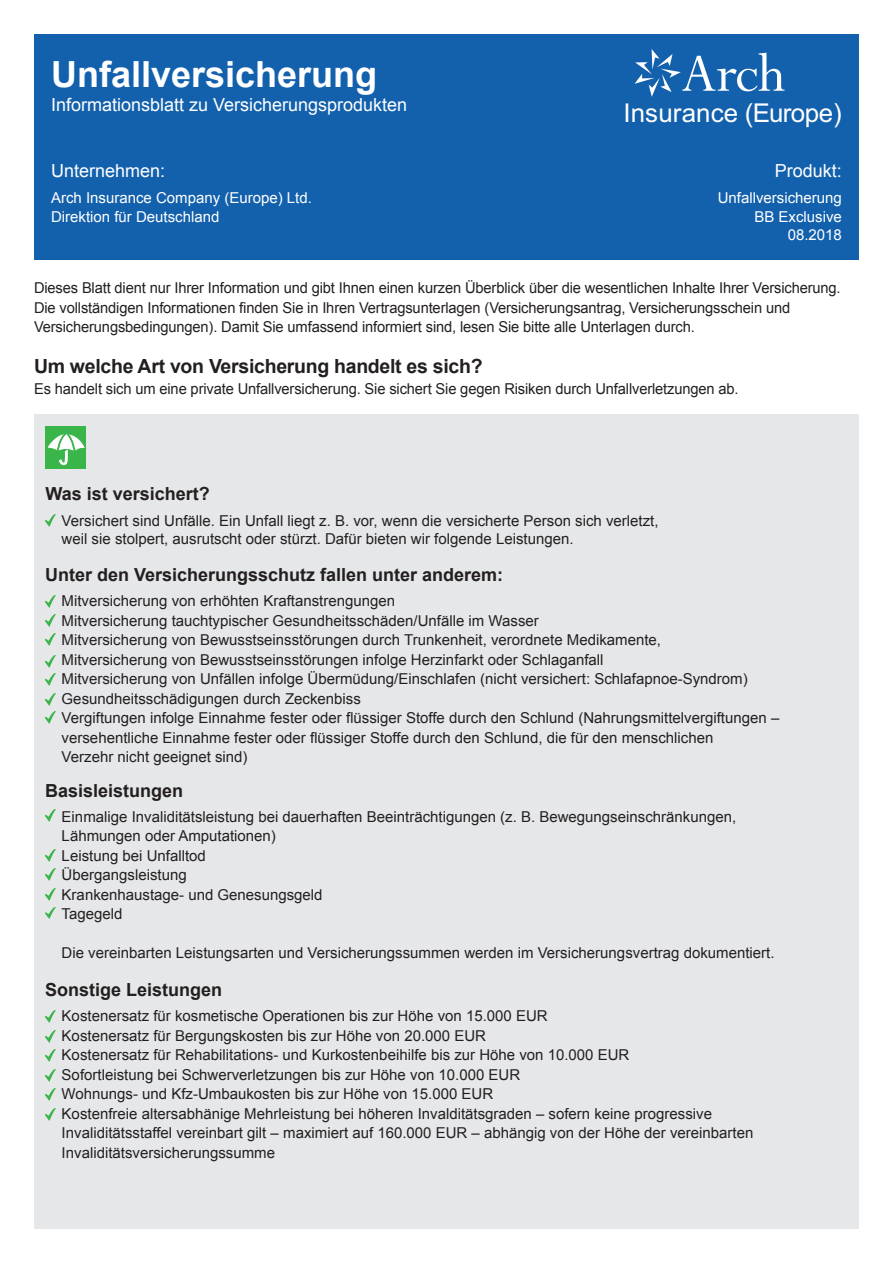
<style>
.page{position:relative;width:893px;height:1263px;background:#fff}
.page>*{position:absolute;margin:0;border:0;box-sizing:border-box;transform-origin:0 0}
.Form_title{font:700 36px "Arial";color:#fff}
.t1{font:25.95px "Arial";letter-spacing:.005em;color:#fff}
.Cover_subhead{font:700 19.5px "Arial";letter-spacing:-.015em;color:#231f20}
.t2{font:700 18px "Arial";color:#231f20}
.Form_sub_title{font:18px "Arial";color:#fff}
.Company_Product_head{font:18px "Arial";color:#fff}
.Form_intro{font:15px/19.5px "Arial";color:#231f20}
.Company_Product_head-2{font:15px "Arial";color:#fff}
</style>
<div class="page">
<div style="left:34px;top:34px;width:825px;height:225px;background:#1361ad"></div>
<svg style="left:635px;top:49px;width:149px;height:48px"></svg>
<div style="left:34px;top:414px;width:825px;height:815px;background:#e6e7e9"></div>
<div style="left:45px;top:426px;width:41px;height:43px;background:#3ab54a"></div>
<svg style="left:47px;top:430px;width:38px;height:35px"></svg>
<svg style="left:45px;top:514px;width:11px;height:12px"></svg>
<svg style="left:45px;top:595px;width:11px;height:12px"></svg>
<svg style="left:45px;top:614px;width:11px;height:12px"></svg>
<svg style="left:45px;top:655px;width:11px;height:12px"></svg>
<svg style="left:45px;top:810px;width:11px;height:12px"></svg>
<svg style="left:45px;top:849px;width:11px;height:12px"></svg>
<svg style="left:45px;top:868px;width:11px;height:12px"></svg>
<svg style="left:45px;top:888px;width:11px;height:12px"></svg>
<svg style="left:45px;top:907px;width:11px;height:12px"></svg>
<svg style="left:45px;top:1010px;width:11px;height:12px"></svg>
<svg style="left:45px;top:1050px;width:11px;height:11px"></svg>
<svg style="left:45px;top:1069px;width:11px;height:12px"></svg>
<svg style="left:45px;top:1088px;width:11px;height:12px"></svg>
<svg style="left:45px;top:1030px;width:11px;height:12px"></svg>
<svg style="left:45px;top:673px;width:11px;height:12px"></svg>
<svg style="left:45px;top:634px;width:11px;height:11px"></svg>
<svg style="left:45px;top:693px;width:11px;height:12px"></svg>
<svg style="left:45px;top:711px;width:11px;height:12px"></svg>
<svg style="left:45px;top:1108px;width:11px;height:12px"></svg>
<p class="Form_title" style="left:51px;top:50px;width:328px">Unfallversicherung</p>
<p class="Form_sub_title" style="left:51px;top:93px;width:358px">Informationsblatt zu Versicherungsprodukten</p>
<p class="t1" style="left:623px;top:95px;width:220px">Insurance (Europe)</p>
<p class="Company_Product_head" style="left:51px;top:159px;width:116px">Unternehmen:</p>
<p class="Company_Product_head" style="left:775px;top:159px;width:69px">Produkt:</p>
<p class="Company_Product_head-2" style="left:51px;top:188px;width:262px">Arch Insurance Company (Europe) Ltd.</p>
<p class="Company_Product_head-2" style="left:718px;top:188px;width:126px">Unfallversicherung</p>
<p class="Company_Product_head-2" style="left:51px;top:207px;width:170px">Direktion für Deutschland</p>
<p class="Company_Product_head-2" style="left:754px;top:207px;width:89px">BB Exclusive</p>
<p class="Company_Product_head-2" style="left:788px;top:225px;width:56px">08.2018</p>
<p class="Form_intro" style="left:34px;top:278px;width:808px">Dieses Blatt dient nur Ihrer Information und gibt Ihnen einen kurzen Überblick über die wesentlichen Inhalte Ihrer Versicherung.<br>Die vollständigen Informationen finden Sie in Ihren Vertragsunterlagen (Versicherungsantrag, Versicherungsschein und<br>Versicherungsbedingungen). Damit Sie umfassend informiert sind, lesen Sie bitte alle Unterlagen durch.</p>
<p class="Cover_subhead" style="left:34px;top:353px;width:450px">Um welche Art von Versicherung handelt es sich?</p>
<p class="Form_intro" style="left:34px;top:379px;width:706px">Es handelt sich um eine private Unfallversicherung. Sie sichert Sie gegen Risiken durch Unfallverletzungen ab.</p>
<p class="t2" style="left:45px;top:482px;width:166px">Was ist versichert?</p>
<p class="Form_intro" style="left:62px;top:512px;width:598px">Versichert sind Unfälle. Ein Unfall liegt z. B. vor, wenn die versicherte Person sich verletzt,</p>
<p class="Form_intro" style="left:62px;top:530px;width:513px">weil sie stolpert, ausrutscht oder stürzt. Dafür bieten wir folgende Leistungen.</p>
<p class="t2" style="left:45px;top:563px;width:460px">Unter den Versicherungsschutz fallen unter anderem:</p>
<p class="Form_intro" style="left:62px;top:591px;width:335px">Mitversicherung von erhöhten Kraftanstrengungen</p>
<p class="Form_intro" style="left:62px;top:611px;width:479px">Mitversicherung tauchtypischer Gesundheitsschäden/Unfälle im Wasser</p>
<p class="Form_intro" style="left:62px;top:630px;width:601px">Mitversicherung von Bewusstseinsstörungen durch Trunkenheit, verordnete Medikamente,</p>
<p class="Form_intro" style="left:62px;top:650px;width:543px">Mitversicherung von Bewusstseinsstörungen infolge Herzinfarkt oder Schlaganfall</p>
<p class="Form_intro" style="left:62px;top:669px;width:688px">Mitversicherung von Unfällen infolge Übermüdung/Einschlafen (nicht versichert: Schlafapnoe-Syndrom)</p>
<p class="Form_intro" style="left:62px;top:689px;width:301px">Gesundheitsschädigungen durch Zeckenbiss</p>
<p class="Form_intro" style="left:62px;top:708px;width:719px">Vergiftungen infolge Einnahme fester oder flüssiger Stoffe durch den Schlund (Nahrungsmittelvergiftungen –</p>
<p class="Form_intro" style="left:62px;top:728px;width:653px">versehentliche Einnahme fester oder flüssiger Stoffe durch den Schlund, die für den menschlichen</p>
<p class="Form_intro" style="left:62px;top:747px;width:187px">Verzehr nicht geeignet sind)</p>
<p class="t2" style="left:45px;top:778px;width:140px">Basisleistungen</p>
<p class="Form_intro" style="left:62px;top:807px;width:676px">Einmalige Invaliditätsleistung bei dauerhaften Beeinträchtigungen (z. B. Bewegungseinschränkungen,</p>
<p class="Form_intro" style="left:62px;top:826px;width:216px">Lähmungen oder Amputationen)</p>
<p class="Form_intro" style="left:62px;top:846px;width:146px">Leistung bei Unfalltod</p>
<p class="Form_intro" style="left:62px;top:865px;width:127px">Übergangsleistung</p>
<p class="Form_intro" style="left:62px;top:885px;width:262px">Krankenhaustage- und Genesungsgeld</p>
<p class="Form_intro" style="left:62px;top:904px;width:62px">Tagegeld</p>
<p class="Form_intro" style="left:62px;top:943px;width:714px">Die vereinbarten Leistungsarten und Versicherungssummen werden im Versicherungsvertrag dokumentiert.</p>
<p class="t2" style="left:45px;top:978px;width:179px">Sonstige Leistungen</p>
<p class="Form_intro" style="left:62px;top:1006px;width:488px">Kostenersatz für kosmetische Operationen bis zur Höhe von 15.000 EUR</p>
<p class="Form_intro" style="left:62px;top:1026px;width:426px">Kostenersatz für Bergungskosten bis zur Höhe von 20.000 EUR</p>
<p class="Form_intro" style="left:62px;top:1045px;width:569px">Kostenersatz für Rehabilitations- und Kurkostenbeihilfe bis zur Höhe von 10.000 EUR</p>
<p class="Form_intro" style="left:62px;top:1065px;width:460px">Sofortleistung bei Schwerverletzungen bis zur Höhe von 10.000 EUR</p>
<p class="Form_intro" style="left:62px;top:1084px;width:433px">Wohnungs- und Kfz-Umbaukosten bis zur Höhe von 15.000 EUR</p>
<p class="Form_intro" style="left:62px;top:1104px;width:652px">Kostenfreie altersabhänige Mehrleistung bei höheren Invalditätsgraden – sofern keine progressive</p>
<p class="Form_intro" style="left:62px;top:1123px;width:693px">Invaliditätsstaffel vereinbart gilt – maximiert auf 160.000 EUR – abhängig von der Höhe der vereinbarten</p>
<p class="Form_intro" style="left:62px;top:1143px;width:215px">Invaliditätsversicherungssumme</p>
</div>
